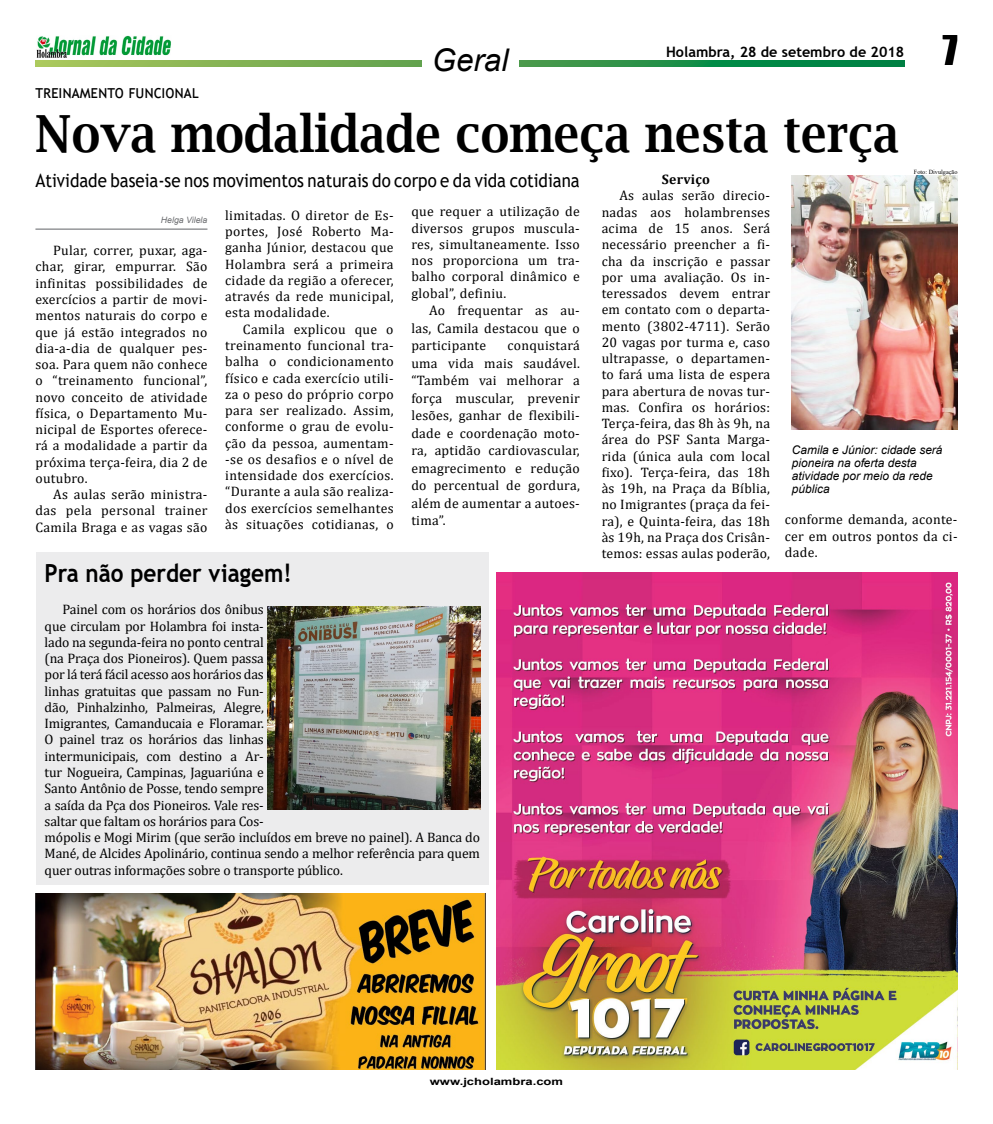
<style>
.page{position:relative;width:993px;height:1124px;background:#fff}
.page>*{position:absolute;margin:0;border:0;box-sizing:border-box;transform-origin:0 0}
.t1{font:600 51.25px "Lucida Bright";color:#000;scale:.9 1}
.t2{font:37.5px "Impact";color:#000}
.t3{font:italic 31.25px "Arial";color:#000}
.t4{font:700 25px "Trebuchet MS";color:#000;scale:.9 1}
.t5{font:18.75px "Trebuchet MS";color:#000;scale:.9 1}
.t6{font:17.5px "Trebuchet MS";color:#000;scale:.9 1}
.t7{font:700 14.38px "Trebuchet MS";color:#000}
.t8{font:13.75px/16.2px "Cambria";letter-spacing:-.01em;color:#000;text-align:justify}
.t9{font:700 13.75px "Cambria";letter-spacing:.02em;color:#000}
.t10{font:italic 11.88px/13.1px "Arial";color:#000}
.t11{font:700 10px "Arial";color:#000;scale:1.3 1}
.t12{font:italic 8.75px "Arial";color:#6d6e71}
.t13{font:6.25px "Times New Roman";color:#000}
</style>
<div class="page">
<img style="left:36px;top:35px;width:135px;height:23px">
<svg style="left:35px;top:60px;width:869px;height:7px;background:#4fa04e"></svg>
<div style="left:422px;top:42px;width:96px;height:35px;background:#fff"></div>
<img style="left:496px;top:572px;width:461px;height:496px">
<hr style="left:35px;top:228px;width:172px;height:2px;background:#808285">
<img style="left:791px;top:176px;width:166px;height:253px">
<div style="left:36px;top:552px;width:452px;height:332px;background:#ececed"></div>
<img style="left:267px;top:606px;width:213px;height:203px">
<img style="left:35px;top:893px;width:450px;height:175px">
<h3 class="t3" style="left:431px;top:40px;width:78px">Geral</h3>
<p class="t7" style="left:666px;top:43px;width:240px">Holambra, 28 de setembro de 2018</p>
<h2 class="t2" style="left:942px;top:21px;width:16px">7</h2>
<p class="t6" style="left:35px;top:81px;width:180px">Treinamento funcional</p>
<h1 class="t1" style="left:35px;top:104px;width:960px">Nova modalidade começa nesta terça</h1>
<h3 class="t5" style="left:35px;top:169px;width:606px">Atividade baseia-se nos movimentos naturais do corpo e da vida cotidiana</h3>
<p class="t13" style="left:913px;top:167px;width:45px">Foto: Divulgação</p>
<p class="t9" style="left:661px;top:170px;width:50px">Serviço</p>
<p class="t8" style="left:601px;top:187px;width:170px;text-indent:18px">As aulas serão direcio&shy;nadas aos holambrenses acima de 15 anos. Será necessário preencher a fi&shy;cha da inscrição e passar por uma avaliação. Os in&shy;teressados devem entrar em contato com o departa&shy;mento (3802-4711). Serão 20 vagas por turma e, caso ultrapasse, o departamen&shy;to fará uma lista de espera para abertura de novas tur&shy;mas. Confira os horários:<br>Terça-feira, das 8h às 9h, na área do PSF Santa Marga&shy;rida (única aula com local fixo). Terça-feira, das 18h às 19h, na Praça da Bíblia, no Imigrantes (praça da fei&shy;ra), e Quinta-feira, das 18h às 19h, na Praça dos Crisân&shy;temos: essas aulas poderão,</p>
<p class="t8" style="left:411px;top:203px;width:170px">que requer a utilização de diversos grupos muscula&shy;res, simultaneamente. Isso nos proporciona um tra&shy;balho corporal dinâmico e global”, definiu.</p>
<p class="t8" style="left:411px;top:302px;width:170px;line-height:17.5px;text-indent:18px">Ao frequentar as au&shy;las, Camila destacou que o participante</p>
<p class="t8" style="left:225px;top:207px;width:170px">limitadas. O diretor de Es&shy;portes, José Roberto Ma&shy;ganha Júnior, destacou que Holambra será a primeira cidade da região a oferecer, através da rede municipal, esta modalidade.</p>
<p class="t8" style="left:225px;top:321px;width:170px;text-indent:18px">Camila explicou que o treinamento funcional tra&shy;balha o condicionamento físico e cada exercício utili&shy;za o peso do próprio corpo para ser realizado. Assim, conforme o grau de evolu&shy;ção da pessoa, aumentam--se os desafios e o nível de intensidade dos exercícios. “Durante a aula são realiza&shy;dos exercícios semelhantes às situações cotidianas, o</p>
<p class="t12" style="left:161px;top:214px;width:48px">Helga Vilela</p>
<p class="t8" style="left:35px;top:242px;width:173px;text-indent:18px">Pular, correr, puxar, aga&shy;char, girar, empurrar. São infinitas possibilidades de exercícios a partir de movi&shy;mentos naturais do corpo e que já estão integrados no dia-a-dia de qualquer pes&shy;soa. Para quem não conhece o “treinamento funcional”, novo conceito de atividade física, o Departamento Mu&shy;nicipal de Esportes oferece&shy;rá a modalidade a partir da próxima terça-feira, dia 2 de outubro.</p>
<p class="t8" style="left:35px;top:486px;width:173px;text-indent:18px">As aulas serão ministra&shy;das pela personal trainer Camila Braga e as vagas são</p>
<p class="t8" style="left:411px;top:337px;width:170px;line-height:17.5px;text-indent:96px">conquistará uma vida mais saudável. “Também vai melhorar a força muscular, prevenir lesões, ganhar de flexibili&shy;dade e coordenação moto&shy;ra, aptidão cardiovascular, emagrecimento e redução do percentual de gordura, além de aumentar a autoes&shy;tima”.</p>
<p class="t10" style="left:791px;top:443px;width:152px">Camila e Júnior: cidade será pioneira na oferta desta atividade por meio da rede pública</p>
<p class="t8" style="left:784px;top:511px;width:174px">conforme demanda, aconte&shy;cer em outros pontos da ci&shy;dade.</p>
<h3 class="t4" style="left:45px;top:557px;width:276px">Pra não perder viagem!</h3>
<p class="t8" style="left:45px;top:601px;width:437px;text-align:left;text-indent:18px">Painel com os horários dos ônibus<br>que circulam por Holambra foi insta-<br>lado na segunda-feira no ponto central<br>(na Praça dos Pioneiros). Quem passa<br>por lá terá fácil acesso aos horários das<br>linhas gratuitas que passam no Fun-<br>dão, Pinhalzinho, Palmeiras, Alegre,<br>Imigrantes, Camanducaia e Floramar.<br>O painel traz os horários das linhas<br>intermunicipais, com destino a Ar-<br>tur Nogueira, Campinas, Jaguariúna e<br>Santo Antônio de Posse, tendo sempre<br>a saída da Pça dos Pioneiros. Vale res-<br>saltar que faltam os horários para Cos-<br>mópolis e Mogi Mirim (que serão incluídos em breve no painel). A Banca do Mané, de Alcides Apolinário, continua sendo a melhor referência para quem quer outras informações sobre o transporte público.</p>
<p class="t11" style="left:429px;top:1074px;width:104px">www.jcholambra.com</p>
</div>
